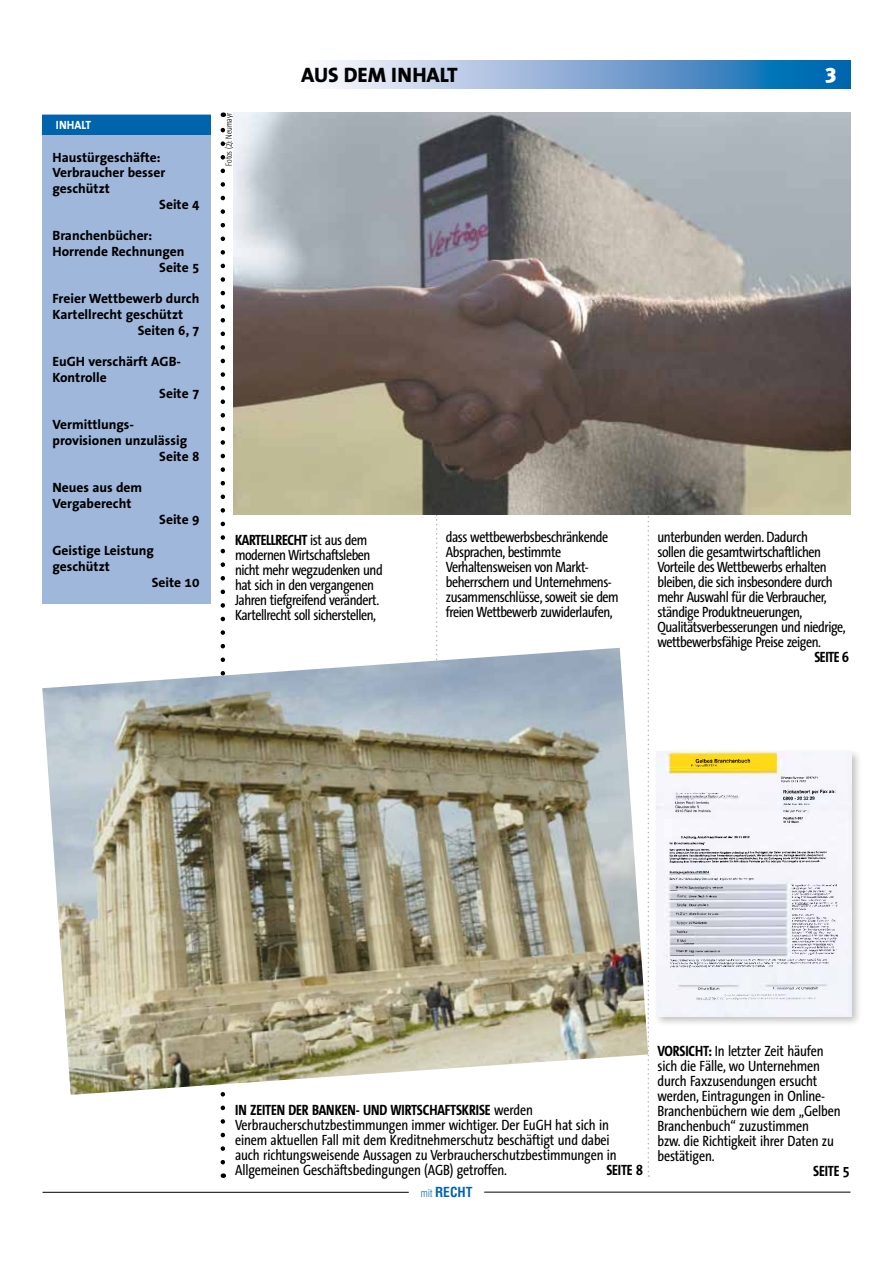
<style>
.page{position:relative;width:893px;height:1263px;background:#fff}
.page>*{position:absolute;margin:0;border:0;box-sizing:border-box;transform-origin:0 0}
.t1{font:800 21px "The Sans";color:#000}
.t2{font:900 21px "Meta Plus";color:#fff}
.t3{font:15px/15px "The Sans Condensed";letter-spacing:-.03em;color:#000}
.t4{font:15px/15px "The Sans Condensed";letter-spacing:-.01em;color:#000}
.t5{font:700 15px "The Sans Condensed";letter-spacing:-.02em;color:#000}
.t6{font:700 13.5px/15.8px "The Sans Correspondence";color:#000}
.t7{font:700 condensed 13.5px "Helvetica";color:#0064ad}
.t8{font:700 12px "The Sans Correspondence";color:#fff;scale:.92 1}
.t9{font:300 9px "The Sans Condensed";letter-spacing:-.01em;color:#000;scale:.9 1}
.s1{font-weight:700}
.s2{font-weight:300;font-size:10.5px}
</style>
<div class="page">
<hr style="left:43px;top:1192px;width:366px;height:1px;background:#000">
<hr style="left:484px;top:1192px;width:366px;height:1px;background:#000">
<div style="left:43px;top:115px;width:168px;height:489px;background:#a0b7dc"></div>
<div style="left:43px;top:115px;width:168px;height:20px;background:#0064ad"></div>
<svg style="left:221px;top:113px;width:4px;height:1049px"></svg>
<svg style="left:436px;top:514px;width:2px;height:132px"></svg>
<svg style="left:648px;top:514px;width:1px;height:663px"></svg>
<svg style="left:327px;top:60px;width:523px;height:28px;background:#7ca8d3"></svg>
<img style="left:234px;top:112px;width:616px;height:402px">
<img style="left:42px;top:648px;width:606px;height:447px">
<div style="left:653px;top:748px;width:209px;height:280px;background:#000;opacity:.25"></div>
<img style="left:657px;top:751px;width:194px;height:265px">
<img style="left:714px;top:993px;width:101px;height:8px">
<img style="left:696px;top:996px;width:20px;height:4px">
<p class="t8" style="left:56px;top:118px;width:40px">Inhalt</p>
<p class="t6" style="left:52px;top:150px;width:110px">Haustürgeschäfte:</p>
<p class="t6" style="left:52px;top:165px;width:114px">Verbraucher besser</p>
<p class="t6" style="left:52px;top:181px;width:59px">geschützt</p>
<p class="t6" style="left:159px;top:197px;width:42px">Seite 4</p>
<p class="t6" style="left:52px;top:228px;width:101px">Branchenbücher:</p>
<p class="t6" style="left:52px;top:244px;width:134px">Horrende Rechnungen</p>
<p class="t6" style="left:159px;top:260px;width:42px">Seite 5</p>
<p class="t6" style="left:52px;top:291px;width:148px">Freier Wettbewerb durch</p>
<p class="t6" style="left:52px;top:307px;width:132px">Kartellrecht geschützt</p>
<p class="t6" style="left:138px;top:323px;width:63px">Seiten 6, 7</p>
<p class="t6" style="left:52px;top:354px;width:130px">EuGH verschärft AGB-</p>
<p class="t6" style="left:52px;top:370px;width:56px">Kontrolle</p>
<p class="t6" style="left:159px;top:386px;width:42px">Seite 7</p>
<p class="t6" style="left:52px;top:417px;width:83px">Vermittlungs-</p>
<p class="t6" style="left:52px;top:433px;width:136px">provisionen unzulässig</p>
<p class="t6" style="left:159px;top:449px;width:42px">Seite 8</p>
<p class="t6" style="left:52px;top:480px;width:91px">Neues aus dem<br>Vergaberecht</p>
<p class="t6" style="left:159px;top:512px;width:42px">Seite 9</p>
<p class="t6" style="left:52px;top:543px;width:103px">Geistige Leistung</p>
<p class="t6" style="left:52px;top:559px;width:59px">geschützt</p>
<p class="t6" style="left:152px;top:575px;width:49px">Seite 10</p>
<p class="t9" style="left:224px;top:165px;width:60px;rotate:-90deg">Fotos (2): Neumayr</p>
<h1 class="t1" style="left:301px;top:57px;width:158px">AUS DEM INHALT</h1>
<h1 class="t2" style="left:825px;top:60px;width:12px">3</h1>
<p class="t3" style="left:235px;top:532px;width:149px"><span class="s1">KARTELLRECHT</span> ist aus dem modernen Wirtschaftsleben nicht mehr wegzudenken und hat sich in den vergangenen<br>Jahren tiefgreifend verändert.<br>Kartellrecht soll sicherstellen,</p>
<p class="t3" style="left:446px;top:530px;width:174px">dass wettbewerbsbeschränkende<br>Absprachen, bestimmte<br>Verhaltensweisen von Markt&shy;beherrschern und Unternehmens&shy;zusammenschlüsse, soweit sie dem freien Wettbewerb zuwiderlaufen,</p>
<p class="t3" style="left:657px;top:530px;width:190px">unterbunden werden. Dadurch<br>sollen die gesamtwirtschaftlichen Vorteile des Wettbewerbs erhalten bleiben, die sich insbesondere durch mehr Auswahl für die Verbraucher, ständige Produktneuerungen, Qualitätsverbesserungen und niedrige, wettbewerbsfähige Preise zeigen.</p>
<p class="t5" style="left:814px;top:649px;width:36px">SEITE 6</p>
<p class="t4" style="left:235px;top:1102px;width:383px"><span class="s1">IN ZEITEN DER BANKEN- UND WIRTSCHAFTSKRISE</span> werden Verbraucherschutzbestimmungen immer wichtiger. Der EuGH hat sich in einem aktuellen Fall mit dem Kreditnehmerschutz beschäftigt und dabei auch richtungsweisende Aussagen zu Verbraucherschutzbestimmungen in Allgemeinen Geschäftsbedingungen (AGB) getroffen.</p>
<p class="t5" style="left:606px;top:1161px;width:38px">SEITE 8</p>
<p class="t7" style="left:421px;top:1183px;width:53px"><span class="s2">mit</span> RECHT</p>
<p class="t4" style="left:657px;top:1044px;width:185px"><span class="s1">VORSICHT:</span> In letzter Zeit häufen sich die Fälle, wo Unternehmen durch Faxzusendungen ersucht werden, Eintragungen in Online-<br>Branchenbüchern wie dem „Gelben<br>Branchenbuch“ zuzustimmen<br>bzw. die Richtigkeit ihrer Daten zu bestätigen.</p>
<p class="t5" style="left:813px;top:1162px;width:38px">SEITE 5</p>
</div>
